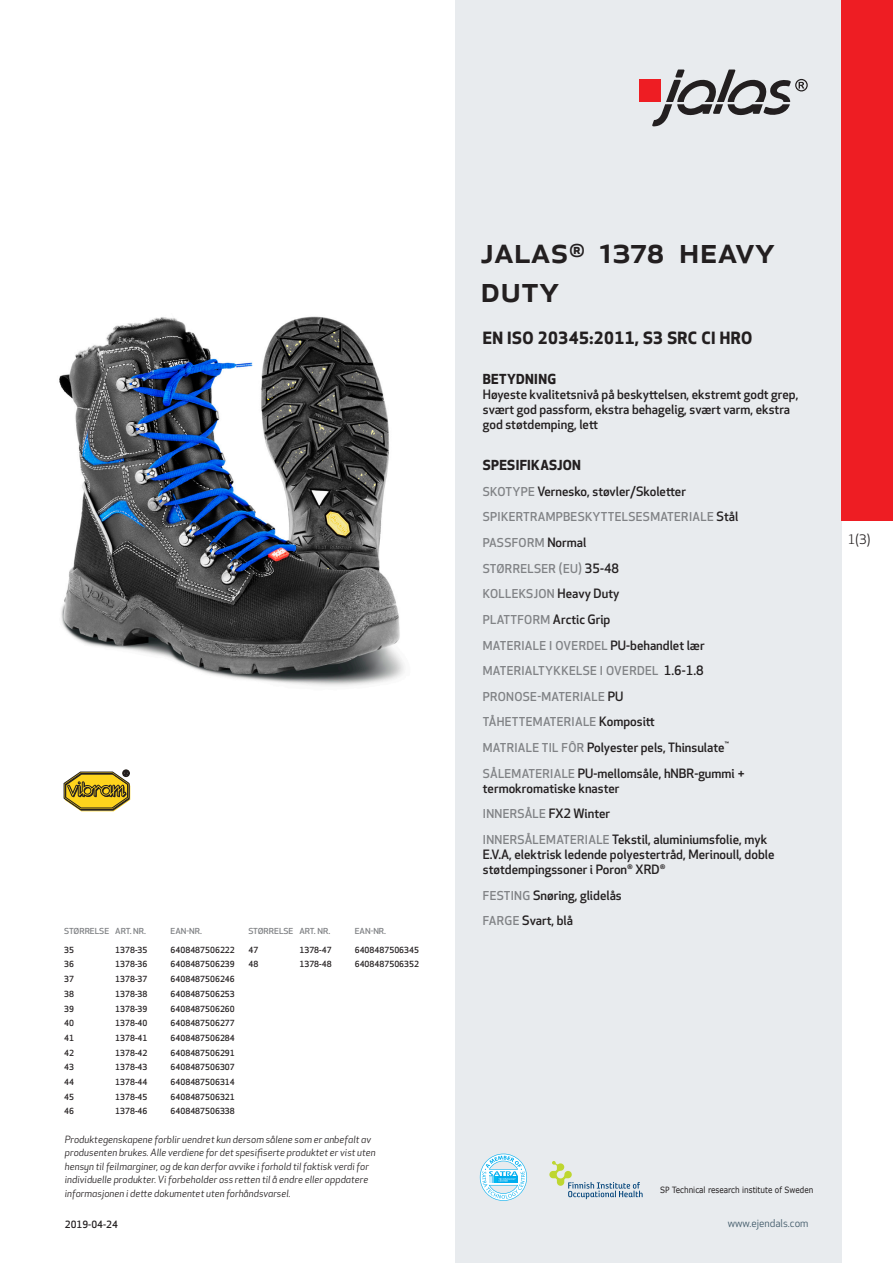
<style>
.page{position:relative;width:893px;height:1263px;background:#fff}
.page>*{position:absolute;margin:0;border:0;box-sizing:border-box;transform-origin:0 0}
.prodname{font:500 36px/39px "Apex New";color:#231f20}
.Funktion_body{font:700 16.5px "Apex New";letter-spacing:.025em;color:#231f20}
.Funktion_body-2{font:700 13.5px "Apex New";letter-spacing:.025em;color:#231f20}
.t1{font:12.75px "Apex New";color:#231f20}
.Funktion_body-3{font:500 12.6px/15px "Apex New";color:#231f20}
.Funktion_body-4{font:500 12px "Apex New";letter-spacing:.025em;color:#808285}
.t2{font:10.5px "Apex New";color:#405968}
.t3{font:italic 9.75px/13.5px "Apex New";letter-spacing:.005em;color:#231f20}
.Sidfot_datum{font:500 9.75px "Apex New";color:#231f20}
.t4{font:8.55px "Verdana";color:#231f20;scale:.85 1}
.ArticleTable_body{font:500 8.25px "Apex New";color:#231f20}
.ArticeTable_header{font:500 8.1px "Apex New";color:#808285;scale:1.06 1}
.s1{font-size:12px;color:#808285}
.s2{font-size:12.6px;color:#231f20}
</style>
<div class="page">
<div style="left:455px;top:0;width:387px;height:1263px;background:#e8ebee"></div>
<svg style="left:549px;top:1161px;width:94px;height:38px"></svg>
<svg style="left:480px;top:1154px;width:47px;height:47px"></svg>
<div style="left:639px;top:80px;width:22px;height:22px;background:#ee1d23"></div>
<svg style="left:652px;top:70px;width:156px;height:56px"></svg>
<div style="left:842px;top:0;width:51px;height:520px;background:#ee1d23"></div>
<img style="left:59px;top:316px;width:345px;height:370px">
<svg style="left:64px;top:770px;width:66px;height:41px;background:#b8a142"></svg>
<p class="ArticeTable_header" style="left:64px;top:925px;width:44px">STØRRELSE</p>
<p class="ArticeTable_header" style="left:115px;top:925px;width:31px">ART. NR.</p>
<p class="ArticeTable_header" style="left:171px;top:925px;width:31px">EAN-NR.</p>
<p class="ArticleTable_body" style="left:64px;top:944px;width:11px">35</p>
<p class="ArticleTable_body" style="left:115px;top:944px;width:34px">1378-35</p>
<p class="ArticleTable_body" style="left:171px;top:944px;width:66px">6408487506222</p>
<p class="ArticleTable_body" style="left:64px;top:959px;width:11px">36</p>
<p class="ArticleTable_body" style="left:115px;top:959px;width:34px">1378-36</p>
<p class="ArticleTable_body" style="left:171px;top:959px;width:66px">6408487506239</p>
<p class="ArticleTable_body" style="left:64px;top:973px;width:11px">37</p>
<p class="ArticleTable_body" style="left:115px;top:973px;width:34px">1378-37</p>
<p class="ArticleTable_body" style="left:171px;top:973px;width:66px">6408487506246</p>
<p class="ArticleTable_body" style="left:64px;top:988px;width:11px">38</p>
<p class="ArticleTable_body" style="left:115px;top:988px;width:34px">1378-38</p>
<p class="ArticleTable_body" style="left:171px;top:988px;width:66px">6408487506253</p>
<p class="ArticleTable_body" style="left:64px;top:1003px;width:11px">39</p>
<p class="ArticleTable_body" style="left:115px;top:1003px;width:34px">1378-39</p>
<p class="ArticleTable_body" style="left:171px;top:1003px;width:66px">6408487506260</p>
<p class="ArticleTable_body" style="left:64px;top:1018px;width:11px">40</p>
<p class="ArticleTable_body" style="left:115px;top:1018px;width:34px">1378-40</p>
<p class="ArticleTable_body" style="left:171px;top:1018px;width:66px">6408487506277</p>
<p class="ArticleTable_body" style="left:64px;top:1032px;width:11px">41</p>
<p class="ArticleTable_body" style="left:115px;top:1032px;width:34px">1378-41</p>
<p class="ArticleTable_body" style="left:171px;top:1032px;width:66px">6408487506284</p>
<p class="ArticleTable_body" style="left:64px;top:1047px;width:11px">42</p>
<p class="ArticleTable_body" style="left:115px;top:1047px;width:34px">1378-42</p>
<p class="ArticleTable_body" style="left:171px;top:1047px;width:66px">6408487506291</p>
<p class="ArticleTable_body" style="left:64px;top:1062px;width:11px">43</p>
<p class="ArticleTable_body" style="left:115px;top:1062px;width:34px">1378-43</p>
<p class="ArticleTable_body" style="left:171px;top:1062px;width:66px">6408487506307</p>
<p class="ArticleTable_body" style="left:64px;top:1076px;width:11px">44</p>
<p class="ArticleTable_body" style="left:115px;top:1076px;width:34px">1378-44</p>
<p class="ArticleTable_body" style="left:171px;top:1076px;width:66px">6408487506314</p>
<p class="ArticleTable_body" style="left:64px;top:1091px;width:11px">45</p>
<p class="ArticleTable_body" style="left:115px;top:1091px;width:34px">1378-45</p>
<p class="ArticleTable_body" style="left:171px;top:1091px;width:66px">6408487506321</p>
<p class="ArticleTable_body" style="left:64px;top:1106px;width:11px">46</p>
<p class="ArticleTable_body" style="left:115px;top:1106px;width:34px">1378-46</p>
<p class="ArticleTable_body" style="left:171px;top:1106px;width:66px">6408487506338</p>
<p class="ArticeTable_header" style="left:248px;top:925px;width:44px">STØRRELSE</p>
<p class="ArticeTable_header" style="left:299px;top:925px;width:31px">ART. NR.</p>
<p class="ArticeTable_header" style="left:355px;top:925px;width:31px">EAN-NR.</p>
<p class="ArticleTable_body" style="left:248px;top:944px;width:11px">47</p>
<p class="ArticleTable_body" style="left:299px;top:944px;width:34px">1378-47</p>
<p class="ArticleTable_body" style="left:355px;top:944px;width:66px">6408487506345</p>
<p class="ArticleTable_body" style="left:248px;top:959px;width:11px">48</p>
<p class="ArticleTable_body" style="left:299px;top:959px;width:34px">1378-48</p>
<p class="ArticleTable_body" style="left:355px;top:959px;width:66px">6408487506352</p>
<p class="t3" style="left:65px;top:1132px;width:312px">Produktegenskapene forblir uendret kun dersom sålene som er anbefalt av produsenten brukes. Alle verdiene for det spesifiserte produktet er vist uten hensyn til feilmarginer, og de kan derfor avvike i forhold til faktisk verdi for individuelle produkter. Vi forbeholder oss retten til å endre eller oppdatere informasjonen i dette dokumentet uten forhåndsvarsel.</p>
<p class="Sidfot_datum" style="left:65px;top:1218px;width:54px">2019-04-24</p>
<p class="prodname" style="left:480px;top:230px;width:296px">JALAS<sup>®</sup> 1378 Heavy<br>Duty</p>
<p class="Funktion_body" style="left:483px;top:326px;width:271px">EN ISO 20345:2011, S3 SRC CI HRO</p>
<p class="Funktion_body-2" style="left:483px;top:370px;width:75px">BETYDNING</p>
<p class="Funktion_body-3" style="left:483px;top:387px;width:317px">Høyeste kvalitetsnivå på beskyttelsen, ekstremt godt grep, svært god passform, ekstra behagelig, svært varm, ekstra god støtdemping, lett</p>
<p class="Funktion_body-2" style="left:483px;top:455px;width:100px">SPESIFIKASJON</p>
<p class="Funktion_body-3" style="left:483px;top:483px;width:205px"><span class="s1">SKOTYPE</span> Vernesko, støvler/Skoletter</p>
<p class="Funktion_body-4" style="left:483px;top:509px;width:257px">SPIKERTRAMPBESKYTTELSESMATERIALE <span class="s2">Stål</span></p>
<p class="Funktion_body-4" style="left:483px;top:535px;width:105px">PASSFORM <span class="s2">Normal</span></p>
<p class="Funktion_body-4" style="left:483px;top:560px;width:138px">STØRRELSER (EU) <span class="s2">35-48</span></p>
<p class="Funktion_body-4" style="left:483px;top:586px;width:138px">KOLLEKSJON <span class="s2">Heavy Duty</span></p>
<p class="Funktion_body-3" style="left:483px;top:612px;width:129px"><span class="s1">PLATTFORM</span> Arctic Grip</p>
<p class="Funktion_body-4" style="left:483px;top:637px;width:223px">MATERIALE I OVERDEL <span class="s2">PU-behandlet lær</span></p>
<p class="Funktion_body-4" style="left:483px;top:663px;width:222px">MATERIALTYKKELSE I OVERDEL <span class="s2">1.6-1.8</span></p>
<p class="Funktion_body-4" style="left:483px;top:688px;width:142px">PRONOSE-MATERIALE <span class="s2">PU</span></p>
<p class="Funktion_body-4" style="left:483px;top:714px;width:174px">TÅHETTEMATERIALE <span class="s2">Kompositt</span></p>
<p class="Funktion_body-3" style="left:483px;top:740px;width:247px"><span class="s1">MATRIALE TIL FÔR</span> Polyester pels, Thinsulate<sup>™</sup></p>
<p class="Funktion_body-3" style="left:483px;top:765px;width:264px"><span class="s1">SÅLEMATERIALE</span> PU-mellomsåle, hNBR-gummi + termokromatiske knaster</p>
<p class="Funktion_body-4" style="left:483px;top:806px;width:129px">INNERSÅLE <span class="s2">FX2 Winter</span></p>
<p class="Funktion_body-3" style="left:483px;top:832px;width:293px"><span class="s1">INNERSÅLEMATERIALE</span> Tekstil, aluminiumsfolie, myk<br>E.V.A, elektrisk ledende polyestertråd, Merinoull, doble støtdempingssoner i Poron<sup>®</sup> XRD<sup>®</sup></p>
<p class="Funktion_body-3" style="left:483px;top:887px;width:140px"><span class="s1">FESTING</span> Snøring, glidelås</p>
<p class="Funktion_body-3" style="left:483px;top:913px;width:92px"><span class="s1">FARGE</span> Svart, blå</p>
<p class="t1" style="left:848px;top:531px;width:24px">1(3)</p>
<p class="t4" style="left:660px;top:1184px;width:182px">SP Technical research institute of Sweden</p>
<p class="t2" style="left:728px;top:1217px;width:82px">www.ejendals.com</p>
</div>
